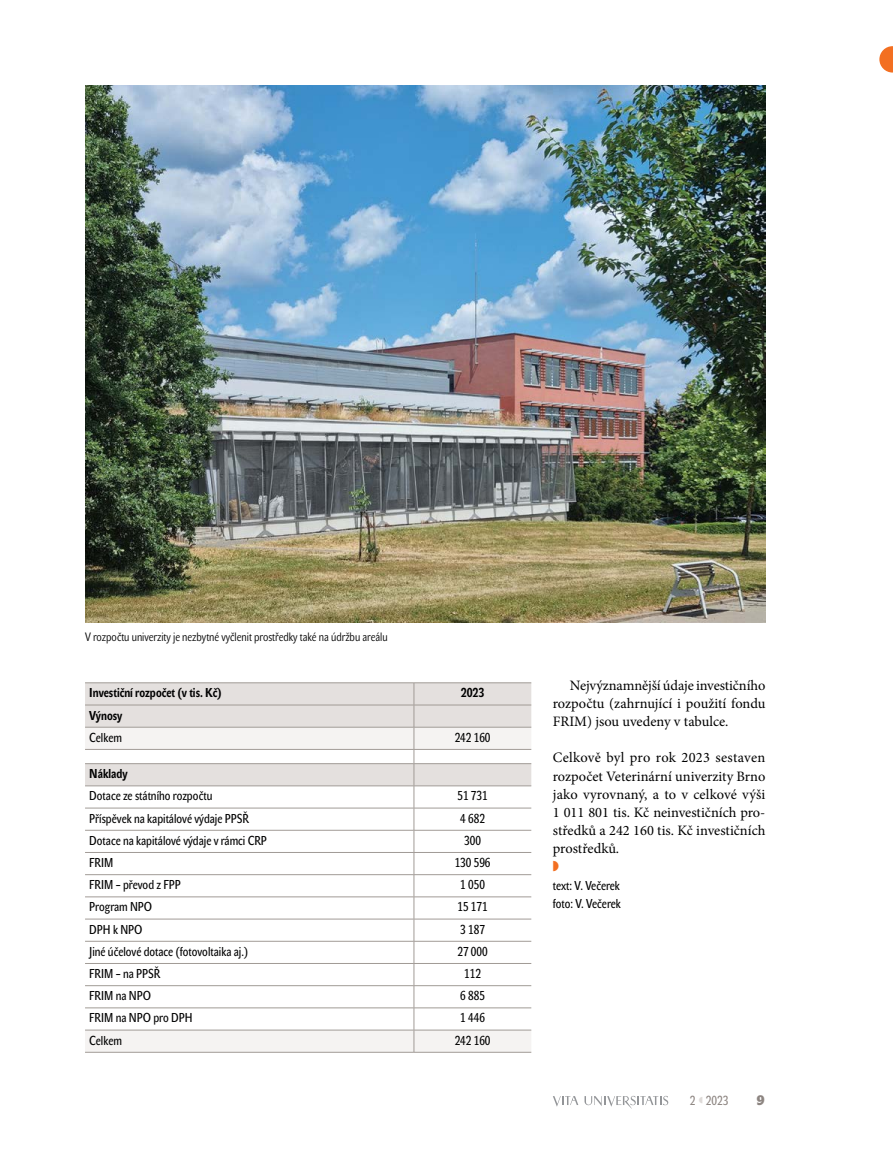
<style>
.page{position:relative;width:893px;height:1149px;background:#fff}
.page>*{position:absolute;margin:0;border:0;box-sizing:border-box;transform-origin:0 0}
.Normální_bez_kopie{font:14.4px/18.1px "Minion Pro";color:#000;text-align:justify}
.Normální{font:14.4px/18.1px "Minion Pro";color:#000;text-align:justify}
.t1{font:700 13.5px "John Sans Heavy Pro";color:#8d8581}
.t2{font:12.9px "John Sans Cond Text Pro";color:#8d8581}
.tab{font:12.75px "John Sans Cond Text Pro";color:#000}
.tab-2{font:700 12.75px "John Sans Cond Text Pro";color:#000}
.jmeno{font:12.75px "John Sans Cond Text Pro";color:#000}
.foto{font:12.75px "John Sans Cond Text Pro";color:#000}
.popisek{font:12px "John Sans Cond Lite Pro";color:#000}
</style>
<div class="page">
<svg style="left:553px;top:1096px;width:25px;height:10px"></svg>
<svg style="left:584px;top:1095px;width:84px;height:13px"></svg>
<svg style="left:879px;top:46px;width:14px;height:26px"></svg>
<img style="left:85px;top:85px;width:680px;height:536px">
<div style="left:85px;top:683px;width:446px;height:43px;background:#e4e0de"></div>
<div style="left:85px;top:727px;width:446px;height:324px;background:#f5f3f2"></div>
<svg style="left:85px;top:750px;width:446px;height:279px"></svg>
<hr style="left:85px;top:704px;width:329px;height:1px;background:#a19b96">
<hr style="left:414px;top:704px;width:117px;height:1px;background:#a19b96">
<hr style="left:85px;top:726px;width:329px;height:1px;background:#a19b96">
<hr style="left:414px;top:726px;width:117px;height:1px;background:#a19b96">
<hr style="left:85px;top:749px;width:329px;height:1px;background:#a19b96">
<hr style="left:414px;top:749px;width:117px;height:1px;background:#a19b96">
<hr style="left:85px;top:763px;width:329px;height:1px;background:#a19b96">
<hr style="left:414px;top:763px;width:117px;height:1px;background:#a19b96">
<hr style="left:85px;top:785px;width:329px;height:1px;background:#a19b96">
<hr style="left:414px;top:785px;width:117px;height:1px;background:#a19b96">
<hr style="left:85px;top:807px;width:329px;height:1px;background:#a19b96">
<hr style="left:414px;top:807px;width:117px;height:1px;background:#a19b96">
<hr style="left:85px;top:829px;width:329px;height:1px;background:#a19b96">
<hr style="left:414px;top:829px;width:117px;height:1px;background:#a19b96">
<hr style="left:85px;top:852px;width:329px;height:1px;background:#a19b96">
<hr style="left:414px;top:852px;width:117px;height:1px;background:#a19b96">
<hr style="left:85px;top:874px;width:329px;height:1px;background:#a19b96">
<hr style="left:414px;top:874px;width:117px;height:1px;background:#a19b96">
<hr style="left:85px;top:896px;width:329px;height:1px;background:#a19b96">
<hr style="left:414px;top:896px;width:117px;height:1px;background:#a19b96">
<hr style="left:85px;top:918px;width:329px;height:1px;background:#a19b96">
<hr style="left:414px;top:918px;width:117px;height:1px;background:#a19b96">
<hr style="left:85px;top:940px;width:329px;height:1px;background:#a19b96">
<hr style="left:414px;top:940px;width:117px;height:1px;background:#a19b96">
<hr style="left:85px;top:962px;width:329px;height:1px;background:#a19b96">
<hr style="left:414px;top:962px;width:117px;height:1px;background:#a19b96">
<hr style="left:85px;top:985px;width:329px;height:1px;background:#a19b96">
<hr style="left:414px;top:985px;width:117px;height:1px;background:#a19b96">
<hr style="left:85px;top:1007px;width:329px;height:1px;background:#a19b96">
<hr style="left:414px;top:1007px;width:117px;height:1px;background:#a19b96">
<hr style="left:85px;top:1029px;width:329px;height:1px;background:#a19b96">
<hr style="left:414px;top:1029px;width:117px;height:1px;background:#a19b96">
<svg style="left:414px;top:683px;width:1px;height:368px"></svg>
<hr style="left:85px;top:682px;width:329px;height:1px;background:#a19b96">
<hr style="left:414px;top:682px;width:117px;height:1px;background:#a19b96">
<hr style="left:85px;top:1051px;width:329px;height:1px;background:#a19b96">
<hr style="left:414px;top:1051px;width:117px;height:1px;background:#a19b96">
<p class="popisek" style="left:85px;top:629px;width:304px">V rozpočtu univerzity je nezbytné vyčlenit prostředky také na údržbu areálu</p>
<p class="tab-2" style="left:89px;top:685px;width:134px">Investiční rozpočet (v tis. Kč)</p>
<p class="tab-2" style="left:461px;top:685px;width:25px">2023</p>
<p class="tab-2" style="left:89px;top:707px;width:35px">Výnosy</p>
<p class="tab" style="left:89px;top:729px;width:34px">Celkem</p>
<p class="tab" style="left:455px;top:729px;width:37px">242 160</p>
<p class="tab-2" style="left:89px;top:766px;width:40px">Náklady</p>
<p class="tab" style="left:89px;top:788px;width:125px">Dotace ze státního rozpočtu</p>
<p class="tab" style="left:457px;top:788px;width:32px">51 731</p>
<p class="tab" style="left:89px;top:810px;width:161px">Příspěvek na kapitálové výdaje PPSŘ</p>
<p class="tab" style="left:460px;top:810px;width:26px">4 682</p>
<p class="tab" style="left:89px;top:832px;width:179px">Dotace na kapitálové výdaje v rámci CRP</p>
<p class="tab" style="left:464px;top:832px;width:18px">300</p>
<p class="tab" style="left:89px;top:855px;width:26px">FRIM</p>
<p class="tab" style="left:455px;top:855px;width:37px">130 596</p>
<p class="tab" style="left:89px;top:877px;width:93px">FRIM – převod z FPP</p>
<p class="tab" style="left:460px;top:877px;width:26px">1 050</p>
<p class="tab" style="left:89px;top:899px;width:65px">Program NPO</p>
<p class="tab" style="left:457px;top:899px;width:32px">15 171</p>
<p class="tab" style="left:89px;top:921px;width:55px">DPH k NPO</p>
<p class="tab" style="left:460px;top:921px;width:26px">3 187</p>
<p class="tab" style="left:89px;top:943px;width:160px">Jiné účelové dotace (fotovoltaika aj.)</p>
<p class="tab" style="left:457px;top:943px;width:32px">27 000</p>
<p class="tab" style="left:89px;top:965px;width:73px">FRIM – na PPSŘ</p>
<p class="tab" style="left:464px;top:965px;width:18px">112</p>
<p class="tab" style="left:89px;top:988px;width:63px">FRIM na NPO</p>
<p class="tab" style="left:460px;top:988px;width:26px">6 885</p>
<p class="tab" style="left:89px;top:1010px;width:105px">FRIM na NPO pro DPH</p>
<p class="tab" style="left:460px;top:1010px;width:26px">1 446</p>
<p class="tab" style="left:89px;top:1032px;width:34px">Celkem</p>
<p class="tab" style="left:455px;top:1032px;width:37px">242 160</p>
<p class="Normální" style="left:553px;top:676px;width:214px;text-indent:17px">Nejvýznamnější údaje investičního rozpočtu (zahrnující i použití fondu FRIM) jsou uvedeny v tabulce.</p>
<p class="Normální_bez_kopie" style="left:553px;top:748px;width:214px">Celkově byl pro rok 2023 sestaven rozpočet Veterinární univerzity Brno jako vyrovnaný, a to v celkové výši 1 011 801 tis. Kč neinvestičních pro&shy;středků a 242 160 tis. Kč investičních prostředků.</p>
<p class="jmeno" style="left:553px;top:877px;width:69px">text: V. Večerek</p>
<p class="foto" style="left:553px;top:895px;width:70px">foto: V. Večerek</p>
<p class="t2" style="left:690px;top:1092px;width:7px">2</p>
<p class="t1" style="left:756px;top:1092px;width:10px">9</p>
<p class="t2" style="left:706px;top:1092px;width:24px">2023</p>
</div>
